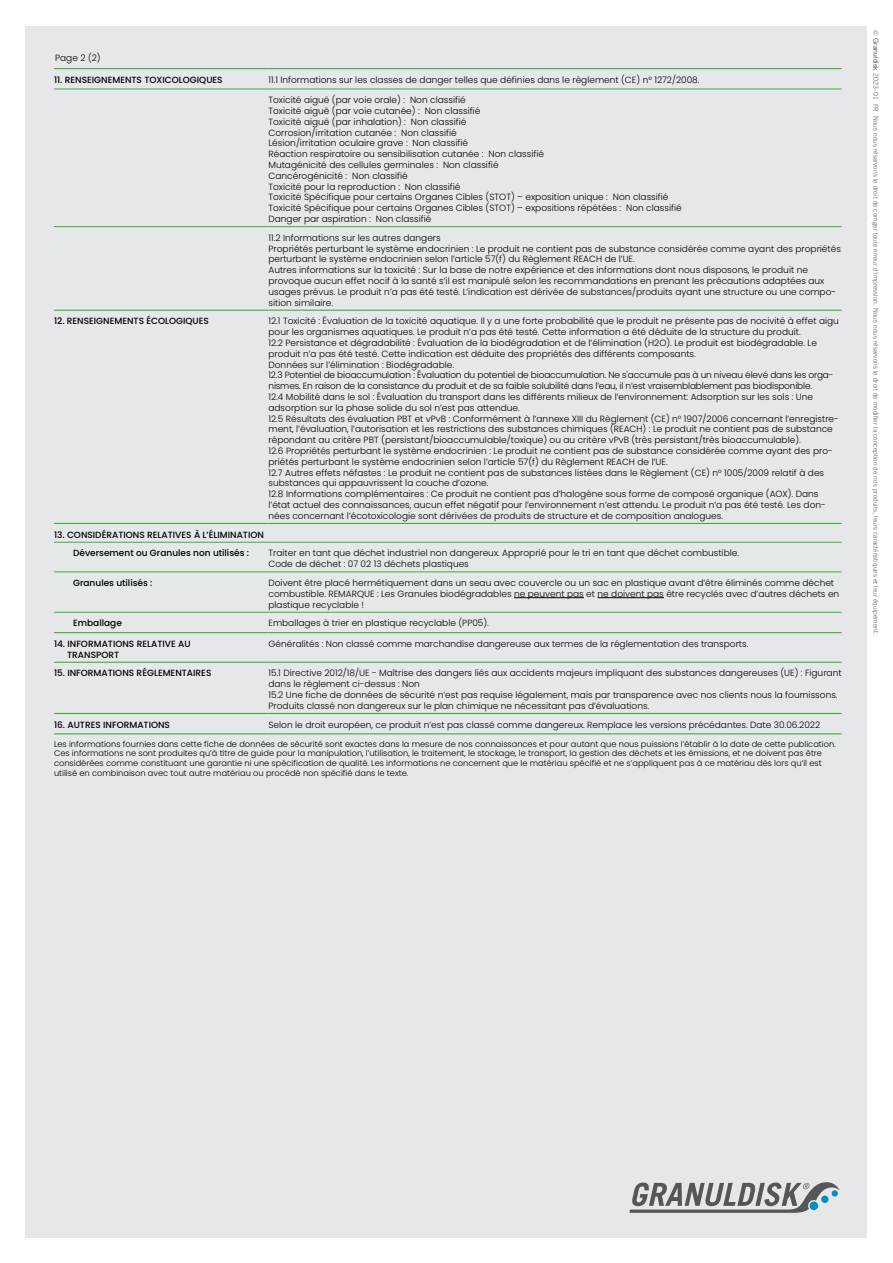
<style>
.page{position:relative;width:893px;height:1263px;background:#fff}
.page>*{position:absolute;margin:0;border:0;box-sizing:border-box;transform-origin:0 0}
.t1{font:300 9px/10.8px "Poppins";color:#000}
.t2{font:500 9px/18.8px "Poppins";color:#000;text-align:center}
.t3{font:300 8.25px/9.9px "Poppins";color:#000}
.t4{font:300 6.75px "News Gothic BT";letter-spacing:.01em;color:#58595b}
.s1{font-family:"Arial";font-weight:400}
</style>
<div class="page">
<div style="left:26px;top:26px;width:841px;height:1211px;background:#e6e7e8"></div>
<svg style="left:629px;top:1182px;width:211px;height:31px"></svg>
<div style="left:809px;top:1201px;width:9px;height:9px;background:#008fbe;border-radius:50%"></div>
<hr style="left:54px;top:68px;width:210px;height:1px;background:#41ad49">
<hr style="left:268px;top:68px;width:574px;height:1px;background:#41ad49">
<hr style="left:54px;top:89px;width:210px;height:1px;background:#41ad49">
<hr style="left:268px;top:89px;width:574px;height:1px;background:#41ad49">
<hr style="left:54px;top:226px;width:210px;height:1px;background:#41ad49">
<hr style="left:268px;top:226px;width:574px;height:1px;background:#41ad49">
<hr style="left:54px;top:310px;width:210px;height:1px;background:#41ad49">
<hr style="left:268px;top:310px;width:574px;height:1px;background:#41ad49">
<hr style="left:54px;top:523px;width:210px;height:1px;background:#41ad49">
<hr style="left:268px;top:523px;width:574px;height:1px;background:#41ad49">
<hr style="left:54px;top:542px;width:210px;height:1px;background:#41ad49">
<hr style="left:268px;top:542px;width:574px;height:1px;background:#41ad49">
<hr style="left:54px;top:632px;width:210px;height:1px;background:#41ad49">
<hr style="left:268px;top:632px;width:574px;height:1px;background:#41ad49">
<hr style="left:54px;top:662px;width:210px;height:1px;background:#41ad49">
<hr style="left:268px;top:662px;width:574px;height:1px;background:#41ad49">
<hr style="left:54px;top:713px;width:210px;height:1px;background:#41ad49">
<hr style="left:268px;top:713px;width:574px;height:1px;background:#41ad49">
<hr style="left:54px;top:733px;width:210px;height:1px;background:#41ad49">
<hr style="left:268px;top:733px;width:574px;height:1px;background:#41ad49">
<hr style="left:54px;top:572px;width:210px;height:1px;background:#41ad49">
<hr style="left:268px;top:572px;width:574px;height:1px;background:#41ad49">
<hr style="left:54px;top:612px;width:210px;height:1px;background:#41ad49">
<hr style="left:268px;top:612px;width:574px;height:1px;background:#41ad49">
<hr style="left:514px;top:597px;width:70px;height:1px;background:#000">
<hr style="left:598px;top:597px;width:66px;height:1px;background:#000">
<p class="t1" style="left:55px;top:52px;width:47px">Page 2 (2)</p>
<p class="t2" style="left:54px;top:70px;width:170px">11. RENSEIGNEMENTS TOXICOLOGIQUES</p>
<p class="t1" style="left:268px;top:74px;width:433px">11.1 Informations sur les classes de danger telles que définies dans le règlement (CE) n° 1272/2008.</p>
<p class="t1" style="left:268px;top:95px;width:415px">Toxicité aiguë (par voie orale) : Non classifié<br>Toxicité aiguë (par voie cutanée) : Non classifié<br>Toxicité aiguë (par inhalation) : Non classifié<br>Corrosion/irritation cutanée : Non classifié<br>Lésion/irritation oculaire grave : Non classifié<br>Réaction respiratoire ou sensibilisation cutanée : Non classifié<br>Mutagénicité des cellules germinales : Non classifié<br>Cancérogénicité : Non classifié<br>Toxicité pour la reproduction : Non classifié<br>Toxicité Spécifique pour certains Organes Cibles (STOT) – exposition unique : Non classifié Toxicité Spécifique pour certains Organes Cibles (STOT) – expositions répétées : Non classifié Danger par aspiration : Non classifié</p>
<p class="t1" style="left:268px;top:232px;width:574px">11.2 Informations sur les autres dangers<br>Propriétés perturbant le système endocrinien : Le produit ne contient pas de substance considérée comme ayant des propriétés perturbant le système endocrinien selon l’article 57(f) du Règlement REACH de l’UE.<br>Autres informations sur la toxicité : Sur la base de notre expérience et des informations dont nous disposons, le produit ne provoque aucun effet nocif à la santé s’il est manipulé selon les recommandations en prenant les précautions adaptées aux usages prévus. Le produit n’a pas été testé. L’indication est dérivée de substances/produits ayant une structure ou une compo&shy;sition similaire.</p>
<p class="t2" style="left:54px;top:312px;width:156px">12. RENSEIGNEMENTS ÉCOLOGIQUES</p>
<p class="t1" style="left:268px;top:316px;width:572px">12.1 Toxicité : Évaluation de la toxicité aquatique. Il y a une forte probabilité que le produit ne présente pas de nocivité à effet aigu pour les organismes aquatiques. Le produit n’a pas été testé. Cette information a été déduite de la structure du produit.<br>12.2 Persistance et dégradabilité : Évaluation de la biodégradation et de l’élimination (H2O). Le produit est biodégradable. Le produit n’a pas été testé. Cette indication est déduite des propriétés des différents composants.<br>Données sur l’élimination : Biodégradable.<br>12.3 Potentiel de bioaccumulation : Évaluation du potentiel de bioaccumulation. Ne s'accumule pas à un niveau élevé dans les orga&shy;nismes. En raison de la consistance du produit et de sa faible solubilité dans l’eau, il n’est vraisemblablement pas biodisponible.<br>12.4 Mobilité dans le sol : Évaluation du transport dans les différents milieux de l’environnement: Adsorption sur les sols : Une adsorption sur la phase solide du sol n’est pas attendue.<br>12.5 Résultats des évaluation PBT et vPvB : Conformément à l’annexe XIII du Règlement (CE) n° 1907/2006 concernant l’enregistre&shy;ment, l’évaluation, l’autorisation et les restrictions des substances chimiques (REACH) : Le produit ne contient pas de substance répondant au critère PBT (persistant/bioaccumulable/toxique) ou au critère vPvB (très persistant/très bioaccumulable).<br>12.6 Propriétés perturbant le système endocrinien : Le produit ne contient pas de substance considérée comme ayant des pro&shy;priétés perturbant le système endocrinien selon l’article 57(f) du Règlement REACH de l’UE.<br>12.7 Autres effets néfastes : Le produit ne contient pas de substances listées dans le Règlement (CE) n° 1005/2009 relatif à des substances qui appauvrissent la couche d’ozone.<br>12.8 Informations complémentaires : Ce produit ne contient pas d’halogène sous forme de composé organique (AOX). Dans l’état actuel des connaissances, aucun effet négatif pour l’environnement n’est attendu. Le produit n’a pas été testé. Les don&shy;nées concernant l’écotoxicologie sont dérivées de produits de structure et de composition analogues.</p>
<p class="t2" style="left:54px;top:525px;width:211px">13. CONSIDÉRATIONS RELATIVES À L’ÉLIMINATION<br>Déversement ou Granules non utilisés :</p>
<p class="t1" style="left:268px;top:548px;width:472px">Traiter en tant que déchet industriel non dangereux. Approprié pour le tri en tant que déchet combustible.<br>Code de déchet : 07 02 13 déchets plastiques</p>
<p class="t2" style="left:73px;top:573px;width:81px">Granules utilisés :</p>
<p class="t1" style="left:268px;top:577px;width:572px">Doivent être placé hermétiquement dans un seau avec couvercle ou un sac en plastique avant d’être éliminés comme déchet combustible. REMARQUE : Les Granules biodégradables ne peuvent pas et ne doivent pas être recyclés avec d’autres déchets en plastique recyclable !</p>
<p class="t2" style="left:73px;top:614px;width:50px">Emballage</p>
<p class="t1" style="left:268px;top:618px;width:222px">Emballages à trier en plastique recyclable (PP05).</p>
<p class="t2" style="left:67px;top:638px;width:125px;line-height:10.8px;text-align:left;text-indent:-13px">14. INFORMATIONS RELATIVE AU<br>TRANSPORT</p>
<p class="t1" style="left:268px;top:638px;width:481px">Généralités : Non classé comme marchandise dangereuse aux termes de la réglementation des transports.</p>
<p class="t2" style="left:54px;top:664px;width:159px">15. INFORMATIONS RÉGLEMENTAIRES</p>
<p class="t1" style="left:268px;top:668px;width:575px">15.1 Directive 2012/18/UE - Maîtrise des dangers liés aux accidents majeurs impliquant des substances dangereuses (UE) : Figurant dans le règlement ci-dessus : Non<br>15.2 Une fiche de données de sécurité n’est pas requise légalement, mais par transparence avec nos clients nous la fournissons.<br>Produits classé non dangereux sur le plan chimique ne nécessitant pas d’évaluations.</p>
<p class="t2" style="left:54px;top:715px;width:118px">16. AUTRES INFORMATIONS</p>
<p class="t1" style="left:268px;top:719px;width:553px">Selon le droit européen, ce produit n’est pas classé comme dangereux. Remplace les versions précédantes. Date 30.06.2022</p>
<p class="t3" style="left:54px;top:739px;width:783px">Les informations fournies dans cette fiche de données de sécurité sont exactes dans la mesure de nos connaissances et pour autant que nous puissions l’établir à la date de cette publication.<br>Ces informations ne sont produites qu’à titre de guide pour la manipulation, l’utilisation, le traitement, le stockage, le transport, la gestion des déchets et les émissions, et ne doivent pas être considérées comme constituant une garantie ni une spécification de qualité. Les informations ne concernent que le matériau spécifié et ne s’appliquent pas à ce matériau dès lors qu’il est utilisé en combinaison avec tout autre matériau ou procédé non spécifié dans le texte.</p>
<p class="t4" style="left:880px;top:30px;width:606px;rotate:90deg">© <span class="s1">Granuldisk</span> 2023-01 FR Nous nous réservons le droit de corriger toute erreur d'impression. Nous nous réservons le droit de modifier la conception de nos produits, leurs caractéristiques et leur équipement.</p>
</div>
